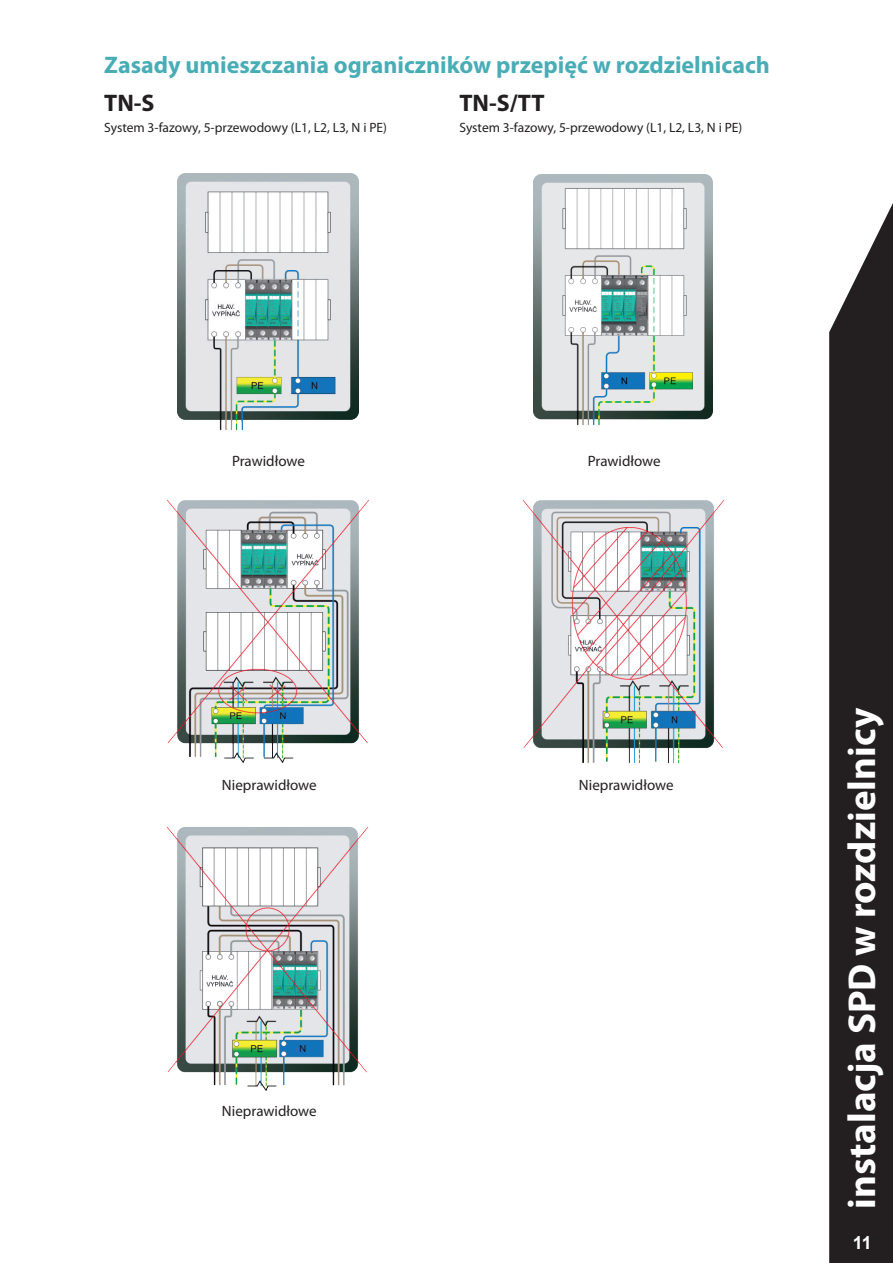
<style>
.page{position:relative;width:893px;height:1263px;background:#fff}
.page>*{position:absolute;margin:0;border:0;box-sizing:border-box;transform-origin:0 0}
.t1{font:700 39px "Myriad Pro";color:#fff}
.t2{font:700 24px "Myriad Pro";color:#49adb6}
.t3{font:700 24px "Myriad Pro";color:#231f20}
.t4{font:700 18px "Arial";color:#fff}
.t5{font:15px "Myriad Pro";color:#231f20}
.t6{font:13.5px "Myriad Pro";color:#231f20}
</style>
<div class="page">
<svg style="left:829px;top:203px;width:64px;height:1060px;fill:#231f20"></svg>
<img style="left:177px;top:174px;width:181px;height:257px">
<img style="left:167px;top:499px;width:202px;height:264px">
<img style="left:166px;top:827px;width:203px;height:264px">
<img style="left:534px;top:175px;width:179px;height:251px">
<img style="left:522px;top:500px;width:203px;height:264px">
<p class="t2" style="left:104px;top:49px;width:667px">Zasady umieszczania ograniczników przepięć w rozdzielnicach</p>
<p class="t3" style="left:104px;top:88px;width:52px">TN-S</p>
<p class="t6" style="left:104px;top:119px;width:284px">System 3-fazowy, 5-przewodowy (L1, L2, L3, N i PE)</p>
<p class="t3" style="left:459px;top:88px;width:87px">TN-S/TT</p>
<p class="t6" style="left:459px;top:119px;width:284px">System 3-fazowy, 5-przewodowy (L1, L2, L3, N i PE)</p>
<p class="t5" style="left:232px;top:452px;width:74px">Prawidłowe</p>
<p class="t5" style="left:588px;top:452px;width:74px">Prawidłowe</p>
<p class="t5" style="left:222px;top:776px;width:96px">Nieprawidłowe</p>
<p class="t5" style="left:222px;top:1101px;width:96px">Nieprawidłowe</p>
<p class="t5" style="left:579px;top:776px;width:96px">Nieprawidłowe</p>
<p class="t1" style="left:837px;top:1208px;width:502px;rotate:-90deg">instalacja SPD w rozdzielnicy</p>
<p class="t4" style="left:853px;top:1230px;width:21px">11</p>
</div>
